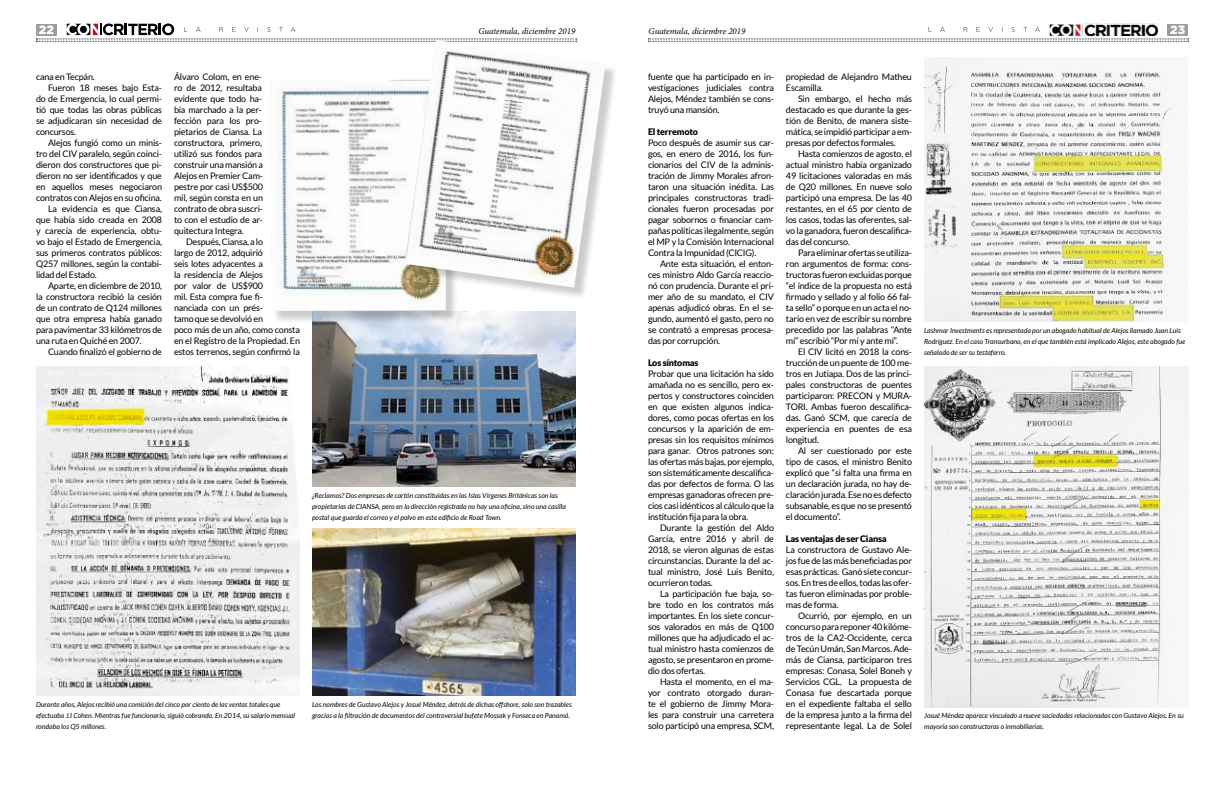
<style>
.page{position:relative;width:1224px;height:792px;background:#fff}
.page>*{position:absolute;margin:0;border:0;box-sizing:border-box;transform-origin:0 0}
.t1{font:900 12px "Gotham";color:#fff}
.t2{font:9px/11px "Lato";letter-spacing:-.02em;color:#000;text-align:justify}
.t3{font:italic 9px "Minion Pro";letter-spacing:-.005em;color:#000}
.t4{font:900 9px "Lato";letter-spacing:-.02em;color:#000}
.t5{font:italic 7px/11px "Lato";color:#000}
</style>
<div class="page">
<img style="left:1050px;top:24px;width:107px;height:12px">
<div style="left:1167px;top:25px;width:21px;height:11px;background:#9d9d9c"></div>
<svg style="left:648px;top:39px;width:541px;height:3px;background:#c7c7c7"></svg>
<svg style="left:36px;top:24px;width:541px;height:18px"></svg>
<svg style="left:929px;top:27px;width:111px;height:5px"></svg>
<img style="left:36px;top:366px;width:264px;height:330px">
<img style="left:924px;top:58px;width:249px;height:264px">
<img style="left:924px;top:366px;width:264px;height:342px">
<img style="left:312px;top:311px;width:264px;height:176px">
<img style="left:312px;top:528px;width:264px;height:167px">
<div style="left:271px;top:81px;width:188px;height:242px;background:#000;opacity:.2"></div>
<img style="left:271px;top:80px;width:175px;height:231px">
<div style="left:406px;top:42px;width:212px;height:258px;background:#000;opacity:.2"></div>
<img style="left:404px;top:40px;width:202px;height:248px">
<h1 class="t1" style="left:39px;top:22px;width:16px">22</h1>
<p class="t3" style="left:478px;top:25px;width:98px">Guatemala, diciembre 2019</p>
<p class="t3" style="left:649px;top:25px;width:98px">Guatemala, diciembre 2019</p>
<h1 class="t1" style="left:1170px;top:22px;width:16px">23</h1>
<p class="t2" style="left:36px;top:71px;width:60px">cana en Tecpán.</p>
<p class="t2" style="left:48px;top:82px;width:115px">Fueron 18 meses bajo Esta-</p>
<p class="t2" style="left:36px;top:93px;width:128px">do de Emergencia, lo cual permi-</p>
<p class="t2" style="left:36px;top:104px;width:128px">tió que todas las obras públicas</p>
<p class="t2" style="left:36px;top:115px;width:128px">se adjudicaran sin necesidad de</p>
<p class="t2" style="left:36px;top:126px;width:42px">concursos.</p>
<p class="t2" style="left:48px;top:137px;width:115px">Alejos fungió como un minis-</p>
<p class="t2" style="left:36px;top:148px;width:127px">tro del CIV paralelo, según coinci-</p>
<p class="t2" style="left:36px;top:159px;width:127px">dieron dos constructores que pi-</p>
<p class="t2" style="left:36px;top:170px;width:128px">dieron no ser identificados y que</p>
<p class="t2" style="left:36px;top:181px;width:128px">en aquellos meses negociaron</p>
<p class="t2" style="left:36px;top:192px;width:127px">contratos con Alejos en su oficina.</p>
<p class="t2" style="left:48px;top:203px;width:116px">La evidencia es que Ciansa,</p>
<p class="t2" style="left:36px;top:214px;width:128px">que había sido creada en 2008</p>
<p class="t2" style="left:36px;top:225px;width:128px">y carecía de experiencia, obtu-</p>
<p class="t2" style="left:36px;top:236px;width:128px">vo bajo el Estado de Emergencia,</p>
<p class="t2" style="left:36px;top:247px;width:127px">sus primeros contratos públicos:</p>
<p class="t2" style="left:36px;top:258px;width:128px">Q257 millones, según la contabi-</p>
<p class="t2" style="left:36px;top:269px;width:62px">lidad del Estado.</p>
<p class="t2" style="left:48px;top:280px;width:116px">Aparte, en diciembre de 2010,</p>
<p class="t2" style="left:36px;top:291px;width:127px">la constructora recibió la cesión</p>
<p class="t2" style="left:36px;top:302px;width:128px">de un contrato de Q124 millones</p>
<p class="t2" style="left:36px;top:313px;width:128px">que otra empresa había ganado</p>
<p class="t2" style="left:36px;top:324px;width:127px">para pavimentar 33 kilómetros de</p>
<p class="t2" style="left:36px;top:335px;width:107px">una ruta en Quiché en 2007.</p>
<p class="t2" style="left:48px;top:346px;width:115px">Cuando finalizó el gobierno de</p>
<p class="t2" style="left:174px;top:71px;width:91px">Álvaro Colom, en ene&shy;ro de 2012, resultaba evidente que todo ha&shy;bía marchado a la per&shy;fección para los pro&shy;pietarios de Ciansa. La constructora, primero, utilizó sus fondos para construir una mansión a Alejos en Premier Cam&shy;pestre por casi US$500 mil, según consta en un contrato de obra suscri&shy;to con el estudio de ar&shy;quitectura Integra.</p>
<p class="t2" style="left:174px;top:236px;width:128px;text-align:left;text-indent:12px">Después, Ciansa, a lo<br>largo de 2012, adquirió<br>seis lotes adyacentes a<br>la residencia de Alejos<br>por valor de US$900<br>mil. Esta compra fue fi-<br>nanciada con un prés-<br>tamo que se devolvió en<br>poco más de un año, como consta en el Registro de la Propiedad. En estos terrenos, según confirmó la</p>
<p class="t2" style="left:786px;top:71px;width:127px">propiedad de Alejandro Matheu<br>Escamilla.</p>
<p class="t2" style="left:786px;top:93px;width:128px;text-indent:12px">Sin embargo, el hecho más destacado es que durante la ges&shy;tión de Benito, de manera siste&shy;mática, se impidió participar a em&shy;presas por defectos formales.</p>
<p class="t2" style="left:786px;top:148px;width:128px;text-indent:12px">Hasta comienzos de agosto, el actual ministro había organizado 49 licitaciones valoradas en más de Q20 millones. En nueve solo participó una empresa. De las 40 restantes, en el 65 por ciento de los casos, todas las oferentes, sal&shy;vo la ganadora, fueron descalifica&shy;das del concurso.</p>
<p class="t2" style="left:786px;top:247px;width:128px;text-indent:12px">Para eliminar ofertas se utiliza&shy;ron argumentos de forma: cons&shy;tructoras fueron excluidas porque “el índice de la propuesta no está firmado y sellado y al folio 66 fal&shy;ta sello” o porque en un acta el no&shy;tario en vez de escribir su nombre precedido por las palabras “Ante mí” escribió “Por mí y ante mí”.</p>
<p class="t2" style="left:786px;top:346px;width:128px;text-indent:12px">El CIV licitó en 2018 la cons&shy;trucción de un puente de 100 me&shy;tros en Jutiapa. Dos de las princi&shy;pales constructoras de puentes participaron: PRECON y MURA-TORI. Ambas fueron descalifica&shy;das. Ganó SCM, que carecía de experiencia en puentes de esa longitud.</p>
<p class="t2" style="left:786px;top:445px;width:128px;text-indent:12px">Al ser cuestionado por este tipo de casos, el ministro Benito explicó que “si falta una firma en un declaración jurada, no hay de&shy;claración jurada. Ese no es defecto subsanable, es que no se presentó el documento”.</p>
<p class="t4" style="left:786px;top:533px;width:102px">Las ventajas de ser Ciansa</p>
<p class="t2" style="left:786px;top:544px;width:128px">La constructora de Gustavo Ale&shy;jos fue de las más beneficiadas por esas prácticas. Ganó siete concur&shy;sos. En tres de ellos, todas las ofer&shy;tas fueron eliminadas por proble&shy;mas de forma.</p>
<p class="t2" style="left:786px;top:610px;width:128px;text-indent:12px">Ocurrió, por ejemplo, en un concurso para reponer 40 kilóme&shy;tros de la CA2-Occidente, cerca de Tecún Umán, San Marcos. Ade&shy;más de Ciansa, participaron tres empresas: Conasa, Solel Boneh y Servicios CGL. La propuesta de Conasa fue descartada porque en el expediente faltaba el sello de la empresa junto a la firma del representante legal. La de Solel</p>
<p class="t2" style="left:648px;top:71px;width:128px">fuente que ha participado en in&shy;vestigaciones judiciales contra Alejos, Méndez también se cons&shy;truyó una mansión.</p>
<p class="t4" style="left:648px;top:126px;width:52px">El terremoto</p>
<p class="t2" style="left:648px;top:137px;width:128px">Poco después de asumir sus car&shy;gos, en enero de 2016, los fun&shy;cionarios del CIV de la adminis&shy;tración de Jimmy Morales afron&shy;taron una situación inédita. Las principales constructoras tradi&shy;cionales fueron procesadas por pagar sobornos o financiar cam&shy;pañas políticas ilegalmente, según el MP y la Comisión Internacional Contra la Impunidad (CICIG).</p>
<p class="t2" style="left:648px;top:258px;width:128px;text-indent:12px">Ante esta situación, el enton&shy;ces ministro Aldo García reaccio&shy;nó con prudencia. Durante el pri&shy;mer año de su mandato, el CIV apenas adjudicó obras. En el se&shy;gundo, aumentó el gasto, pero no se contrató a empresas procesa&shy;das por corrupción.</p>
<p class="t4" style="left:648px;top:357px;width:52px">Los síntomas</p>
<p class="t2" style="left:648px;top:368px;width:128px">Probar que una licitación ha sido amañada no es sencillo, pero ex&shy;pertos y constructores coinciden en que existen algunos indica&shy;dores, como pocas ofertas en los concursos y la aparición de em&shy;presas sin los requisitos mínimos para ganar. Otros patrones son: las ofertas más bajas, por ejemplo, son sistemáticamente descalifica&shy;das por defectos de forma. O las empresas ganadoras ofrecen pre&shy;cios casi idénticos al cálculo que la institución fija para la obra.</p>
<p class="t2" style="left:648px;top:522px;width:128px;text-indent:12px">Durante la gestión del Aldo García, entre 2016 y abril de 2018, se vieron algunas de estas circunstancias. Durante la del ac&shy;tual ministro, José Luis Benito, ocurrieron todas.</p>
<p class="t2" style="left:648px;top:588px;width:128px;text-indent:12px">La participación fue baja, so&shy;bre todo en los contratos más importantes. En los siete concur&shy;sos valorados en más de Q100 millones que ha adjudicado el ac&shy;tual ministro hasta comienzos de agosto, se presentaron en prome&shy;dio dos ofertas.</p>
<p class="t2" style="left:648px;top:676px;width:127px;text-indent:12px">Hasta el momento, en el ma&shy;yor contrato otorgado duran&shy;te el gobierno de Jimmy Mora&shy;les para construir una carretera solo participó una empresa, SCM,</p>
<p class="t5" style="left:924px;top:325px;width:263px">Lashmar Investments es representada por un abogado habitual de Alejos llamado Juan Luis<br>Rodríguez. En el caso Transurbano, en el que también está implicado Alejos, este abogado fue señalado de ser su testaferro.</p>
<p class="t5" style="left:312px;top:490px;width:255px">¿Reclamos? Dos empresas de cartón constituidas en las Islas Vírgenes Británicas son las propietarias de CIANSA, pero en la dirección registrada no hay una oficina, sino una casilla postal que guarda el correo y el polvo en este edificio de Road Town.</p>
<p class="t5" style="left:312px;top:699px;width:261px">Los nombres de Gustavo Alejos y Josué Méndez, detrás de dichas offshore, solo son trazables gracias a la filtración de documentos del controversial bufete Mossak y Fonseca en Panamá.</p>
<p class="t5" style="left:36px;top:699px;width:261px">Durante años, Alejos recibió una comisión del cinco por ciento de las ventas totales que efectuaba J.I Cohen. Mientras fue funcionario, siguió cobrando. En 2014, su salario mensual rondaba los Q5 millones.</p>
<p class="t5" style="left:924px;top:710px;width:261px">Josué Méndez aparece vinculado a nueve sociedades relacionadas con Gustavo Alejos. En su mayoría son constructoras o inmobiliarias.</p>
</div>
